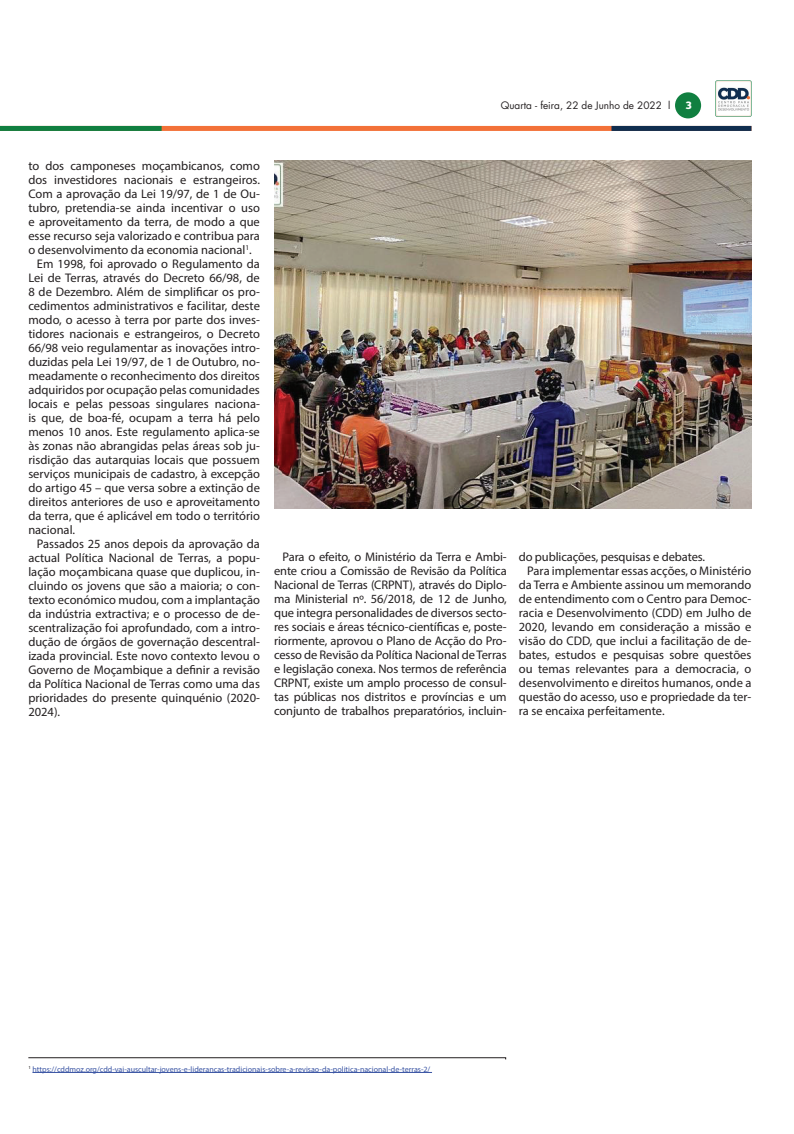
<style>
.page{position:relative;width:794px;height:1134px;background:#fff}
.page>*{position:absolute;margin:0;border:0;box-sizing:border-box;transform-origin:0 0}
.t1{font:12.5px/14px "Myriad Pro";color:#231f20;text-align:justify}
.t2{font:10px "Futura LT";color:#231f20}
.t3{font:700 10px "Popular";color:#fff}
.t4{font:8px "Myriad Pro";color:#3853a3}
</style>
<div class="page">
<div style="left:0;top:126px;width:751px;height:5px;background:#f37138"></div>
<div style="left:0;top:126px;width:162px;height:5px;background:#107f40"></div>
<div style="left:611px;top:126px;width:140px;height:5px;background:#102e4f"></div>
<div style="left:675px;top:92px;width:26px;height:26px;background:#107f40;border-radius:50%"></div>
<img style="left:716px;top:81px;width:35px;height:35px">
<img style="left:274px;top:161px;width:477px;height:348px">
<hr style="left:32px;top:1072px;width:400px;height:1px;background:#3853a3">
<svg style="left:28px;top:1057px;width:478px;height:3px"></svg>
<p class="t2" style="left:501px;top:99px;width:171px">Quarta - feira, 22 de Junho de 2022 l</p>
<p class="t3" style="left:685px;top:98px;width:7px">3</p>
<p class="t1" style="left:28px;top:159px;width:233px">to dos camponeses moçambicanos, como</p>
<p class="t1" style="left:28px;top:173px;width:233px">dos investidores nacionais e estrangeiros.</p>
<p class="t1" style="left:28px;top:187px;width:233px">Com a aprovação da Lei 19/97, de 1 de Ou-</p>
<p class="t1" style="left:28px;top:201px;width:233px">tubro, pretendia-se ainda incentivar o uso</p>
<p class="t1" style="left:28px;top:215px;width:233px">e aproveitamento da terra, de modo a que</p>
<p class="t1" style="left:28px;top:229px;width:233px">esse recurso seja valorizado e contribua para</p>
<p class="t1" style="left:28px;top:243px;width:225px">o desenvolvimento da economia nacional<sup>1</sup>.</p>
<p class="t1" style="left:37px;top:257px;width:225px">Em 1998, foi aprovado o Regulamento da</p>
<p class="t1" style="left:28px;top:271px;width:233px">Lei de Terras, através do Decreto 66/98, de</p>
<p class="t1" style="left:28px;top:285px;width:233px">8 de Dezembro. Além de simplificar os pro-</p>
<p class="t1" style="left:28px;top:299px;width:233px">cedimentos administrativos e facilitar, deste</p>
<p class="t1" style="left:28px;top:313px;width:233px">modo, o acesso à terra por parte dos inves-</p>
<p class="t1" style="left:28px;top:327px;width:233px">tidores nacionais e estrangeiros, o Decreto</p>
<p class="t1" style="left:28px;top:341px;width:233px">66/98 veio regulamentar as inovações intro-</p>
<p class="t1" style="left:28px;top:355px;width:233px">duzidas pela Lei 19/97, de 1 de Outubro, no-</p>
<p class="t1" style="left:28px;top:369px;width:233px">meadamente o reconhecimento dos direitos</p>
<p class="t1" style="left:28px;top:383px;width:233px">adquiridos por ocupação pelas comunidades</p>
<p class="t1" style="left:28px;top:397px;width:233px">locais e pelas pessoas singulares naciona-</p>
<p class="t1" style="left:28px;top:411px;width:233px">is que, de boa-fé, ocupam a terra há pelo</p>
<p class="t1" style="left:28px;top:425px;width:233px">menos 10 anos. Este regulamento aplica-se</p>
<p class="t1" style="left:28px;top:439px;width:233px">às zonas não abrangidas pelas áreas sob ju-</p>
<p class="t1" style="left:28px;top:453px;width:233px">risdição das autarquias locais que possuem</p>
<p class="t1" style="left:28px;top:467px;width:233px">serviços municipais de cadastro, à excepção</p>
<p class="t1" style="left:28px;top:481px;width:233px">do artigo 45 – que versa sobre a extinção de</p>
<p class="t1" style="left:28px;top:495px;width:233px">direitos anteriores de uso e aproveitamento</p>
<p class="t1" style="left:28px;top:509px;width:233px">da terra, que é aplicável em todo o território</p>
<p class="t1" style="left:28px;top:523px;width:48px">nacional.</p>
<p class="t1" style="left:37px;top:537px;width:224px">Passados 25 anos depois da aprovação da</p>
<p class="t1" style="left:28px;top:551px;width:233px">actual Política Nacional de Terras, a popu-</p>
<p class="t1" style="left:28px;top:565px;width:233px">lação moçambicana quase que duplicou, in-</p>
<p class="t1" style="left:28px;top:579px;width:233px">cluindo os jovens que são a maioria; o con-</p>
<p class="t1" style="left:28px;top:593px;width:233px">texto económico mudou, com a implantação</p>
<p class="t1" style="left:28px;top:607px;width:233px">da indústria extractiva; e o processo de de-</p>
<p class="t1" style="left:28px;top:621px;width:233px">scentralização foi aprofundado, com a intro-</p>
<p class="t1" style="left:28px;top:635px;width:233px">dução de órgãos de governação descentral-</p>
<p class="t1" style="left:28px;top:649px;width:233px">izada provincial. Este novo contexto levou o</p>
<p class="t1" style="left:28px;top:663px;width:233px">Governo de Moçambique a definir a revisão</p>
<p class="t1" style="left:28px;top:677px;width:233px">da Política Nacional de Terras como uma das</p>
<p class="t1" style="left:28px;top:691px;width:233px">prioridades do presente quinquénio (2020-</p>
<p class="t1" style="left:28px;top:705px;width:33px">2024).</p>
<p class="t1" style="left:274px;top:550px;width:234px;text-indent:8px">Para o efeito, o Ministério da Terra e Ambi&shy;ente criou a Comissão de Revisão da Política Nacional de Terras (CRPNT), através do Diplo&shy;ma Ministerial nº. 56/2018, de 12 de Junho, que integra personalidades de diversos secto&shy;res sociais e áreas técnico-científicas e, poste&shy;riormente, aprovou o Plano de Acção do Pro&shy;cesso de Revisão da Política Nacional de Terras e legislação conexa. Nos termos de referência CRPNT, existe um amplo processo de consul&shy;tas públicas nos distritos e províncias e um conjunto de trabalhos preparatórios, incluin-</p>
<p class="t1" style="left:519px;top:550px;width:188px">do publicações, pesquisas e debates.</p>
<p class="t1" style="left:527px;top:564px;width:226px">Para implementar essas acções, o Ministério</p>
<p class="t1" style="left:519px;top:578px;width:234px">da Terra e Ambiente assinou um memorando</p>
<p class="t1" style="left:519px;top:592px;width:234px">de entendimento com o Centro para Democ-</p>
<p class="t1" style="left:519px;top:606px;width:234px">racia e Desenvolvimento (CDD) em Julho de</p>
<p class="t1" style="left:519px;top:620px;width:234px">2020, levando em consideração a missão e</p>
<p class="t1" style="left:519px;top:634px;width:234px">visão do CDD, que inclui a facilitação de de-</p>
<p class="t1" style="left:519px;top:648px;width:234px">bates, estudos e pesquisas sobre questões</p>
<p class="t1" style="left:519px;top:662px;width:234px">ou temas relevantes para a democracia, o</p>
<p class="t1" style="left:519px;top:676px;width:234px">desenvolvimento e direitos humanos, onde a</p>
<p class="t1" style="left:519px;top:690px;width:234px">questão do acesso, uso e propriedade da ter-</p>
<p class="t1" style="left:519px;top:704px;width:147px">ra se encaixa perfeitamente.</p>
<p class="t4" style="left:28px;top:1064px;width:403px"><sup>1</sup> https://cddmoz.org/cdd-vai-auscultar-jovens-e-liderancas-tradicionais-sobre-a-revisao-da-politica-nacional-de-terras-2/</p>
</div>
